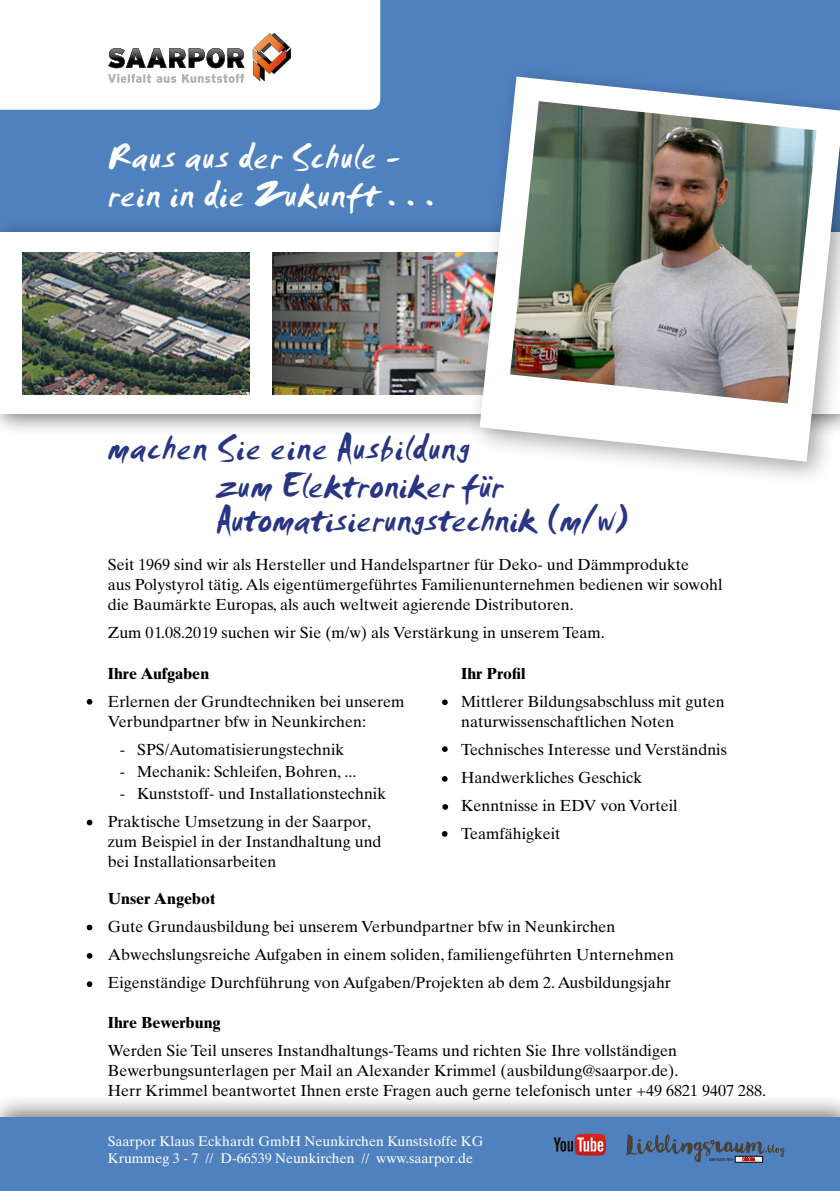
<style>
.page{position:relative;width:840px;height:1191px;background:#fff}
.page>*{position:absolute;margin:0;border:0;box-sizing:border-box;transform-origin:0 0}
.t1{font:38px/38.2px "Smudger Let Plain";letter-spacing:.02em;color:#283583}
.t2{font:38px/38px "Smudger Let Plain";letter-spacing:.02em;color:#fff}
.t3{font:38px "Smudger Let Plain";color:#283583}
.t4{font:16px/20px "Times Ten LT Std";color:#000}
.t5{font:700 16px "Times Ten LT Std";color:#000}
.t6{font:14px/17px "Times Ten LT Std";color:#fff}
</style>
<div class="page">
<div style="left:0;top:0;width:839px;height:1191px;background:#5081bf"></div>
<div style="left:0;top:265px;width:839px;height:895px;background:#fff"></div>
<div style="left:0;top:1093px;width:839px;height:98px;background:#000;opacity:.5"></div>
<div style="left:0;top:1117px;width:839px;height:74px;background:#5081bf"></div>
<div style="left:0;top:218px;width:839px;height:219px;background:#000;opacity:.5"></div>
<div style="left:0;top:232px;width:839px;height:182px;background:#fff"></div>
<img style="left:23px;top:252px;width:226px;height:142px">
<img style="left:272px;top:252px;width:194px;height:142px">
<svg style="left:626px;top:1134px;width:159px;height:28px"></svg>
<svg style="left:553px;top:1133px;width:52px;height:22px"></svg>
<svg style="left:87px;top:699px;width:5px;height:5px"></svg>
<svg style="left:87px;top:819px;width:5px;height:6px"></svg>
<svg style="left:87px;top:924px;width:5px;height:6px"></svg>
<svg style="left:87px;top:953px;width:5px;height:5px"></svg>
<svg style="left:87px;top:981px;width:5px;height:6px"></svg>
<div style="left:0;top:0;width:380px;height:110px;background:#fff"></div>
<svg style="left:108px;top:74px;width:68px;height:9px"></svg>
<svg style="left:182px;top:74px;width:62px;height:9px"></svg>
<svg style="left:108px;top:48px;width:136px;height:20px"></svg>
<svg style="left:253px;top:33px;width:38px;height:48px"></svg>
<svg style="left:442px;top:746px;width:5px;height:6px"></svg>
<svg style="left:442px;top:699px;width:5px;height:6px"></svg>
<svg style="left:442px;top:804px;width:6px;height:6px"></svg>
<svg style="left:441px;top:831px;width:6px;height:5px"></svg>
<svg style="left:441px;top:776px;width:6px;height:5px"></svg>
<div style="left:466px;top:63px;width:373px;height:424px;background:#000;opacity:.35"></div>
<svg style="left:479px;top:77px;width:360px;height:384px"></svg>
<img style="left:510px;top:101px;width:306px;height:302px">
<h1 class="t2" style="left:108px;top:139px;width:329px">Raus aus der Schule - rein in die Zukunft . . .</h1>
<h1 class="t1" style="left:215px;top:430px;width:289px;text-indent:-108px">machen Sie eine Ausbildung zum Elektroniker für</h1>
<h1 class="t3" style="left:215px;top:496px;width:414px">Automatisierungstechnik (m/w)</h1>
<p class="t4" style="left:108px;top:555px;width:615px">Seit 1969 sind wir als Hersteller und Handelspartner für Deko- und Dämmprodukte<br>aus Polystyrol tätig. Als eigentümergeführtes Familienunternehmen bedienen wir sowohl die Baumärkte Europas, als auch weltweit agierende Distributoren.</p>
<p class="t4" style="left:108px;top:623px;width:498px">Zum 01.08.2019 suchen wir Sie (m/w) als Verstärkung in unserem Team.</p>
<p class="t5" style="left:108px;top:663px;width:103px">Ihre Aufgaben</p>
<p class="t4" style="left:108px;top:691px;width:298px">Erlernen der Grundtechniken bei unserem<br>Verbundpartner bfw in Neunkirchen:</p>
<p class="t4" style="left:120px;top:739px;width:226px">- SPS/Automatisierungstechnik</p>
<p class="t4" style="left:120px;top:761px;width:238px">- Mechanik: Schleifen, Bohren, ...</p>
<p class="t4" style="left:108px;top:779px;width:280px;line-height:28px;text-indent:12px">- Kunststoff- und Installationstechnik<br>Praktische Umsetzung in der Saarpor,</p>
<p class="t4" style="left:108px;top:831px;width:275px">zum Beispiel in der Instandhaltung und bei Installationsarbeiten</p>
<p class="t5" style="left:108px;top:889px;width:109px">Unser Angebot</p>
<p class="t4" style="left:108px;top:913px;width:567px;line-height:28px">Gute Grundausbildung bei unserem Verbundpartner bfw in Neunkirchen<br>Abwechslungsreiche Aufgaben in einem soliden, familiengeführten Unternehmen<br>Eigenständige Durchführung von Aufgaben/Projekten ab dem 2. Ausbildungsjahr</p>
<p class="t5" style="left:461px;top:663px;width:66px">Ihr Profil</p>
<p class="t4" style="left:461px;top:691px;width:265px">Mittlerer Bildungsabschluss mit guten naturwissenschaftlichen Noten</p>
<p class="t4" style="left:461px;top:735px;width:267px;line-height:28px">Technisches Interesse und Verständnis<br>Handwerkliches Geschick<br>Kenntnisse in EDV von Vorteil<br>Teamfähigkeit</p>
<p class="t5" style="left:108px;top:1013px;width:114px">Ihre Bewerbung</p>
<p class="t4" style="left:108px;top:1040px;width:659px">Werden Sie Teil unseres Instandhaltungs-Teams und richten Sie Ihre vollständigen<br>Bewerbungsunterlagen per Mail an Alexander Krimmel (ausbildung@saarpor.de).<br>Herr Krimmel beantwortet Ihnen erste Fragen auch gerne telefonisch unter +49 6821 9407 288.</p>
<p class="t6" style="left:108px;top:1132px;width:377px">Saarpor Klaus Eckhardt GmbH Neunkirchen Kunststoffe KG<br>Krummeg 3 - 7 // D-66539 Neunkirchen // www.saarpor.de</p>
</div>
